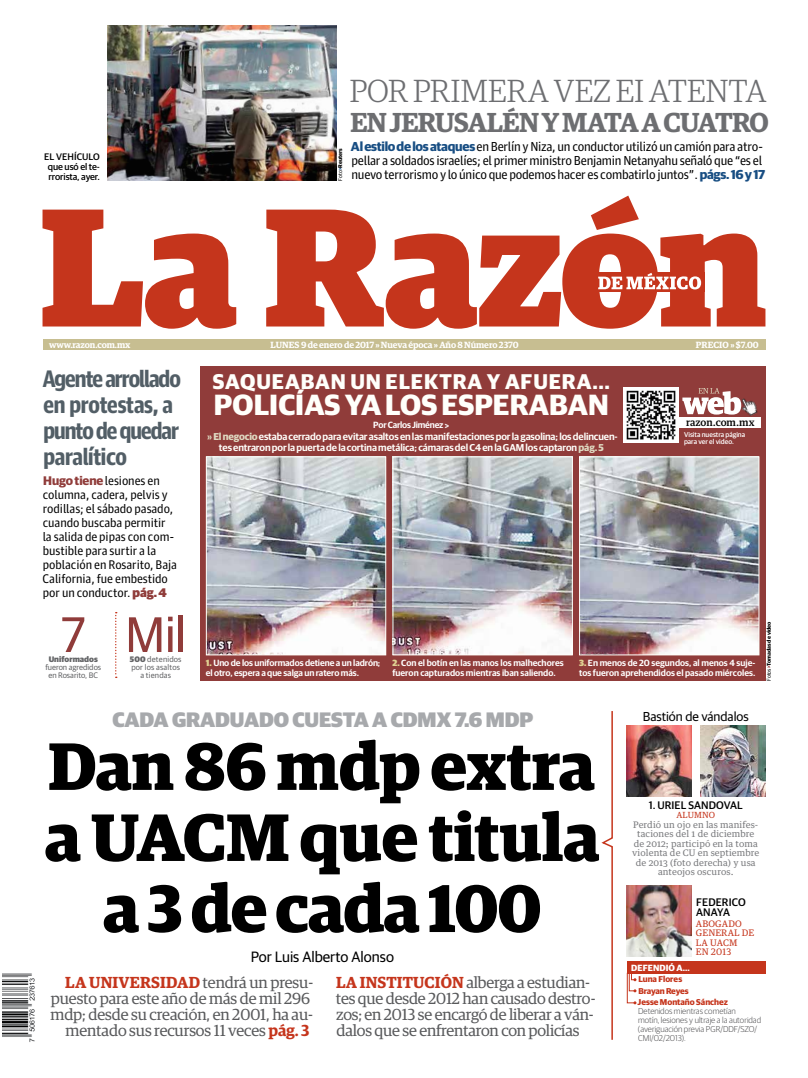
<style>
.page{position:relative;width:808px;height:1078px;background:#fff}
.page>*{position:absolute;margin:0;border:0;box-sizing:border-box;transform-origin:0 0}
.t1{font:700 67px/71px "Guardian Egyp";letter-spacing:-.015em;color:#000;text-align:center}
.t2{font:50px "Guardian Sans";color:#903c3a}
.t3{font:300 32px "Guardian Egyp";letter-spacing:.005em;color:#6d6e71}
.t4{font:700 29.3px "Guardian Sans";letter-spacing:.005em;color:#fffffb}
.t5{font:600 27.5px "Guardian Egyp";letter-spacing:-.03em;color:#6d6e71}
.t6{font:700 23.9px/26px "Guardian Agate Sans 4 D";letter-spacing:-.065em;color:#525e66}
.t7{font:700 21.3px "Guardian Sans";letter-spacing:.045em;color:#fffffb}
.t8{font:900 21px "Guardian Sans";letter-spacing:-.005em;color:#a7a9ac}
.t9{font:16px/16px "Guardian Egyp";letter-spacing:-.01em;color:#58595b;text-align:right}
.t10{font:15px "Guardian Sans";color:#000}
.t11{font:13px/14px "Guardian Agate Sans 1";letter-spacing:-.02em;color:#000}
.t12{font:13px "Guardian Sans";color:#000}
.t13{font:12.5px/14px "Guardian Agate Sans 1";letter-spacing:-.005em;color:#000}
.t14{font:500 11px/10.5px "Guardian Sans";letter-spacing:.01em;color:#000}
.t15{font:600 10px/11.2px "Guardian Sans";letter-spacing:-.01em;color:#fffffb;text-align:center}
.t16{font:500 10px "Guardian Text Egyp";color:#000}
.t17{font:500 9.5px/10px "Guardian Sans";letter-spacing:-.01em;color:#000;text-align:center}
.t18{font:600 9px/10px "Guardian Sans";color:#fff}
.t19{font:9px/9.5px "Guardian Text Egyp";letter-spacing:.01em;color:#77787b;text-align:center}
.t20{font:600 9px "Guardian Egyp";letter-spacing:-.01em;color:#fff}
.t21{font:9px/9.5px "Guardian Text Egyp";letter-spacing:.015em;color:#c5351c}
.t22{font:600 9px "Guardian Sans";letter-spacing:-.02em;color:#fff}
.t23{font:600 9px "Guardian Egyp";letter-spacing:.01em;color:#fff}
.t24{font:700 9px "Guardian Sans";letter-spacing:.01em;color:#fff}
.t25{font:300 8.5px/9px "Guardian Sans";color:#4d4d4f}
.t26{font:700 8.5px/11.3px "Guardian Sans";color:#c5351c}
.t27{font:8.5px "Guardian Text Egyp";letter-spacing:.015em;color:#c5351c}
.t28{font:8px/8px "Guardian Sans";letter-spacing:.02em;color:#636466;text-align:center}
.t29{font:8px/8px "Guardian Sans";color:#636466;text-align:center}
.t30{font:900 8px "Guardian Sans";letter-spacing:.005em;color:#636466}
.t31{font:500 7px/7px "Guardian Sans";color:#fff}
.t32{font:700 5.5px "Guardian Sans";color:#000}
.s1{font-weight:400}
.s2{color:#184e83}
.s3{font-family:"Guardian Sans";font-weight:700;color:#184e83}
.s4{font-family:"Guardian Sans";font-weight:700;color:#903c3a}
.s5{font-family:"Guardian Sans";font-weight:900;color:#903c3a}
.s6{font-weight:900}
.s7{font-family:"Guardian Agate Sans D";font-weight:900}
.s8{color:#ded8c0}
.s9{font-weight:700;color:#ded8c0}
.s10{font-weight:900;color:#e0d192}
.s11{color:#903c3a}
.s12{font-weight:600;color:#c5351c}
</style>
<div class="page">
<img style="left:3px;top:973px;width:32px;height:69px">
<svg style="left:43px;top:195px;width:722px;height:133px"></svg>
<svg style="left:582px;top:273px;width:122px;height:19px"></svg>
<svg style="left:598px;top:273px;width:103px;height:16px"></svg>
<div style="left:43px;top:339px;width:722px;height:10px;background:#c7be91"></div>
<img style="left:627px;top:725px;width:64px;height:71px">
<img style="left:701px;top:725px;width:64px;height:71px">
<div style="left:200px;top:366px;width:565px;height:315px;background:#903c3a"></div>
<img style="left:208px;top:458px;width:176px;height:195px">
<div style="left:206px;top:456px;width:180px;height:199px;border:1px solid #fffffb"></div>
<img style="left:394px;top:458px;width:177px;height:195px">
<div style="left:392px;top:456px;width:181px;height:199px;border:1px solid #fffffb"></div>
<img style="left:581px;top:458px;width:176px;height:195px">
<div style="left:579px;top:456px;width:180px;height:199px;border:1px solid #fffffb"></div>
<svg style="left:601px;top:711px;width:12px;height:329px"></svg>
<div style="left:679px;top:417px;width:82px;height:10px;background:#fff"></div>
<img style="left:624px;top:387px;width:55px;height:55px">
<svg style="left:682px;top:388px;width:55px;height:26px"></svg>
<img style="left:737px;top:397px;width:21px;height:19px">
<img style="left:627px;top:885px;width:65px;height:70px">
<div style="left:627px;top:960px;width:138px;height:13px;background:#c5351c"></div>
<svg style="left:626px;top:973px;width:10px;height:31px"></svg>
<img style="left:107px;top:26px;width:229px;height:154px">
<svg style="left:115px;top:612px;width:2px;height:66px"></svg>
<p class="t17" style="left:44px;top:151px;width:57px">EL VEHÍCULO que usó el te&shy;rrorista, ayer.</p>
<p class="t32" style="left:336px;top:181px;width:34px;rotate:-90deg"><span class="s1">Foto</span><span class="s2">&gt;</span>Reuters</p>
<h3 class="t3" style="left:350px;top:70px;width:418px">POR PRIMERA VEZ EI ATENTA</h3>
<h3 class="t5" style="left:350px;top:102px;width:420px">EN JERUSALÉN Y MATA A CUATRO</h3>
<p class="t11" style="left:351px;top:139px;width:416px"><span class="s3">Al estilo de los ataques</span> en Berlín y Niza, un conductor utilizó un camión para atro&shy;pellar a soldados israelíes; el primer ministro Benjamin Netanyahu señaló que “es el nuevo terrorismo y lo único que podemos hacer es combatirlo juntos”.<span class="s3">págs. 16 y 17</span></p>
<p class="t20" style="left:49px;top:338px;width:83px">www.razon.com.mx</p>
<p class="t20" style="left:271px;top:338px;width:250px">LUNES 9 de enero de 2017 » Nueva época » Año 8 Número 2370</p>
<p class="t23" style="left:696px;top:338px;width:64px">PRECIO » $7.00</p>
<h3 class="t6" style="left:42px;top:364px;width:140px">Agente arrollado en protestas, a punto de quedar paralítico</h3>
<p class="t13" style="left:43px;top:472px;width:136px"><span class="s4">Hugo tiene</span> lesiones en columna, cadera, pelvis y rodillas; el sábado pasado, cuando buscaba permitir la salida de pipas con com&shy;bustible para surtir a la población en Rosarito, Baja<br>California, fue embestido por un conductor. <span class="s5">pág. 4</span></p>
<h2 class="t2" style="left:61px;top:598px;width:26px">7</h2>
<p class="t29" style="left:45px;top:662px;width:57px">fueron agredidos en Rosarito, BC</p>
<p class="t30" style="left:49px;top:653px;width:51px">Uniformados</p>
<h2 class="t2" style="left:125px;top:598px;width:63px">Mil</h2>
<p class="t28" style="left:130px;top:654px;width:53px"><span class="s6">500</span> detenidos por los asaltos a tiendas</p>
<h3 class="t7" style="left:213px;top:365px;width:399px">SAQUEABAN UN ELEKTRA Y AFUERA...</h3>
<h3 class="t4" style="left:214px;top:383px;width:397px">POLICÍAS YA LOS ESPERABAN</h3>
<p class="t22" style="left:373px;top:418px;width:78px">Por Carlos Jiménez <span class="s7">&gt;</span></p>
<p class="t15" style="left:207px;top:430px;width:412px"><span class="s8">»</span> <span class="s9">El negocio</span> estaba cerrado para evitar asaltos en las manifestaciones por la gasolina; los delincuen&shy;tes entraron por la puerta de la cortina metálica; cámaras del C4 en la GAM los captaron <span class="s9">pág. 5</span></p>
<p class="t16" style="left:686px;top:413px;width:70px">razon.com.mx</p>
<p class="t31" style="left:684px;top:430px;width:63px">Visita nuestra página para ver el video.</p>
<p class="t18" style="left:206px;top:656px;width:176px"><span class="s10">1.</span> Uno de los uniformados detiene a un ladrón; el otro, espera a que salga un ratero más.</p>
<p class="t18" style="left:392px;top:656px;width:173px"><span class="s10">2.</span> Con el botín en las manos los malhechores fueron capturados mientras iban saliendo.</p>
<p class="t18" style="left:579px;top:656px;width:178px"><span class="s10">3.</span> En menos de 20 segundos, al menos 4 suje&shy;tos fueron aprehendidos el pasado miércoles.</p>
<p class="t32" style="left:765px;top:681px;width:61px;rotate:-90deg"><span class="s1">Fotos</span><span class="s11">&gt;</span>Tomadas de video</p>
<h3 class="t8" style="left:112px;top:703px;width:422px">CADA GRADUADO CUESTA A CDMX 7.6 MDP</h3>
<p class="t12" style="left:643px;top:706px;width:108px">Bastión de vándalos</p>
<h1 class="t1" style="left:45px;top:724px;width:557px">Dan 86 mdp extra a UACM que titula a 3 de cada 100</h1>
<p class="t10" style="left:251px;top:945px;width:145px">Por Luis Alberto Alonso</p>
<p class="t9" style="left:50px;top:972px;width:264px"><span class="s12">LA UNIVERSIDAD</span> tendrá un presu&shy;puesto para este año de más de mil 296 mdp; desde su creación, en 2001, ha au&shy;mentado sus recursos 11 veces <span class="s12">pág. 3</span></p>
<p class="t9" style="left:336px;top:972px;width:261px;text-align:left"><span class="s12">LA INSTITUCIÓN</span> alberga a estudian&shy;tes que desde 2012 han causado destro&shy;zos; en 2013 se encargó de liberar a ván&shy;dalos que se enfrentaron con policías</p>
<p class="t14" style="left:649px;top:799px;width:95px">1. URIEL SANDOVAL</p>
<p class="t27" style="left:676px;top:808px;width:40px">ALUMNO</p>
<p class="t19" style="left:632px;top:818px;width:129px">Perdió un ojo en las manifes&shy;taciones del 1 de diciembre de 2012; participó en la toma violenta de CU en septiembre de 2013 (foto derecha) y usa anteojos oscuros.</p>
<p class="t14" style="left:696px;top:895px;width:51px">FEDERICO<br>ANAYA</p>
<p class="t21" style="left:696px;top:917px;width:60px">ABOGADO<br>GENERAL DE<br>LA UACM<br>EN 2013</p>
<p class="t24" style="left:631px;top:960px;width:60px">DEFENDIÓ A...</p>
<p class="t26" style="left:638px;top:972px;width:92px">Luna Flores<br>Brayan Reyes<br>Jesse Montaño Sánchez</p>
<p class="t25" style="left:638px;top:1005px;width:125px">Detenidos mientras cometían<br>motín, lesiones y ultraje a la autoridad (averiguación previa PGR/DDF/SZO/<br>CMI/02/2013).</p>
</div>
